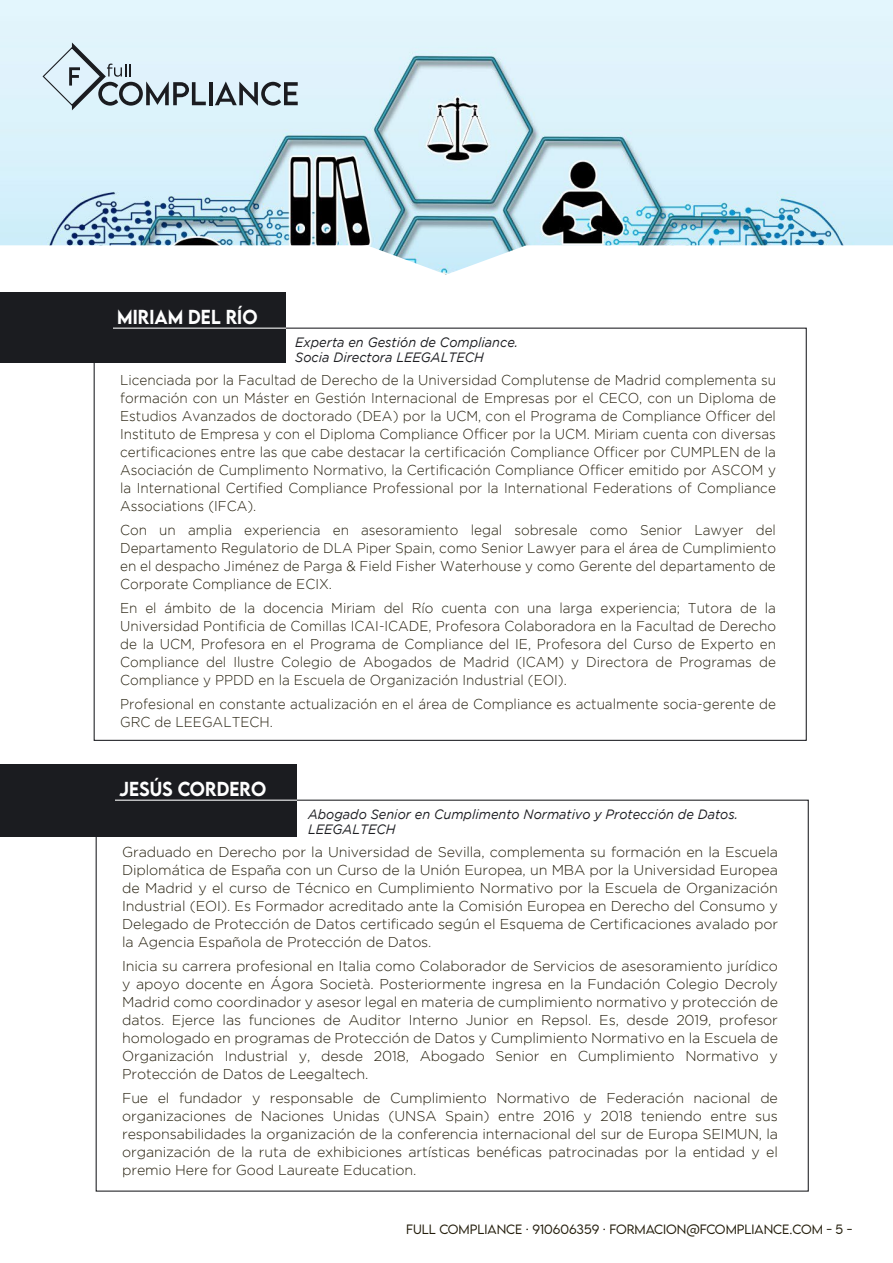
<style>
.page{position:relative;width:893px;height:1263px;background:#fff}
.page>*{position:absolute;margin:0;border:0;box-sizing:border-box;transform-origin:0 0}
.t1{font:500 18px "LEMONMILK";color:#fff;scale:.95 1}
.t2{font:300 14.25px/18px "Gotham";color:#231d0b;text-align:justify;scale:.95 1}
.t3{font:300 14.25px/18px "Gotham";color:#231d0b;text-align:justify}
.t4{font:italic 13.5px/15px "Gotham";color:#1b1c20;scale:.95 1}
.t5{font:300 12px "LEMONMILK";color:#231d0b}
</style>
<div class="page">
<img style="left:0;top:0;width:893px;height:275px">
<hr style="left:209px;top:82px;width:3px;height:23px;background:#1b1c20">
<svg style="left:215px;top:82px;width:83px;height:24px;background:#94a1a8"></svg>
<svg style="left:42px;top:43px;width:164px;height:67px;background:#c2d3db"></svg>
<div style="left:0;top:292px;width:286px;height:71px;background:#1b1c20"></div>
<hr style="left:113px;top:328px;width:173px;height:1px;background:#fff">
<div style="left:0;top:764px;width:296px;height:72px;background:#1b1c20"></div>
<hr style="left:115px;top:800px;width:181px;height:1px;background:#fff">
<p class="t1" style="left:117px;top:305px;width:149px">MiRiAM DEL RÍO</p>
<p class="t4" style="left:295px;top:334px;width:236px">Experta en Gestión de Compliance.<br>Socia Directora LEEGALTECH</p>
<p class="t2" style="left:120px;top:370px;width:692px">Licenciada por la Facultad de Derecho de la Universidad Complutense de Madrid complementa su formación con un Máster en Gestión Internacional de Empresas por el CECO, con un Diploma de Estudios Avanzados de doctorado (DEA) por la UCM, con el Programa de Compliance Officer del Instituto de Empresa y con el Diploma Compliance Officer por la UCM. Miriam cuenta con diversas certificaciones entre las que cabe destacar la certificación Compliance Officer por CUMPLEN de la Asociación de Cumplimento Normativo, la Certificación Compliance Officer emitido por ASCOM y la International Certified Compliance Professional por la International Federations of Compliance Associations (IFCA).</p>
<p class="t2" style="left:120px;top:520px;width:692px">Con un amplia experiencia en asesoramiento legal sobresale como Senior Lawyer del Departamento Regulatorio de DLA Piper Spain, como Senior Lawyer para el área de Cumplimiento en el despacho Jiménez de Parga &amp; Field Fisher Waterhouse y como Gerente del departamento de Corporate Compliance de ECIX.</p>
<p class="t2" style="left:120px;top:598px;width:692px">En el ámbito de la docencia Miriam del Río cuenta con una larga experiencia; Tutora de la Universidad Pontificia de Comillas ICAI-ICADE, Profesora Colaboradora en la Facultad de Derecho de la UCM, Profesora en el Programa de Compliance del IE, Profesora del Curso de Experto en Compliance del Ilustre Colegio de Abogados de Madrid (ICAM) y Directora de Programas de Compliance y PPDD en la Escuela de Organización Industrial (EOI).</p>
<p class="t2" style="left:120px;top:694px;width:692px">Profesional en constante actualización en el área de Compliance es actualmente socia-gerente de<br>GRC de LEEGALTECH.</p>
<p class="t1" style="left:119px;top:777px;width:156px">JESÚS CORDERO</p>
<p class="t4" style="left:308px;top:806px;width:454px">Abogado Senior en Cumplimento Normativo y Protección de Datos.<br>LEEGALTECH</p>
<p class="t3" style="left:122px;top:842px;width:657px">Graduado en Derecho por la Universidad de Sevilla, complementa su formación en la Escuela Diplomática de España con un Curso de la Unión Europea, un MBA por la Universidad Europea de Madrid y el curso de Técnico en Cumplimiento Normativo por la Escuela de Organización Industrial (EOI). Es Formador acreditado ante la Comisión Europea en Derecho del Consumo y Delegado de Protección de Datos certificado según el Esquema de Certificaciones avalado por la Agencia Española de Protección de Datos.</p>
<p class="t3" style="left:122px;top:956px;width:657px">Inicia su carrera profesional en Italia como Colaborador de Servicios de asesoramiento jurídico y apoyo docente en Ágora Società. Posteriormente ingresa en la Fundación Colegio Decroly Madrid como coordinador y asesor legal en materia de cumplimiento normativo y protección de datos. Ejerce las funciones de Auditor Interno Junior en Repsol. Es, desde 2019, profesor homologado en programas de Protección de Datos y Cumplimiento Normativo en la Escuela de Organización Industrial y, desde 2018, Abogado Senior en Cumplimiento Normativo y Protección de Datos de Leegaltech.</p>
<p class="t3" style="left:122px;top:1088px;width:657px">Fue el fundador y responsable de Cumplimiento Normativo de Federación nacional de organizaciones de Naciones Unidas (UNSA Spain) entre 2016 y 2018 teniendo entre sus responsabilidades la organización de la conferencia internacional del sur de Europa SEIMUN, la organización de la ruta de exhibiciones artísticas benéficas patrocinadas por la entidad y el premio Here for Good Laureate Education.</p>
<p class="t5" style="left:406px;top:1221px;width:448px">FULL COMPLIANCE · 910606359 · FORMACION@FCOMPLIANCE.COM - 5 -</p>
</div>
